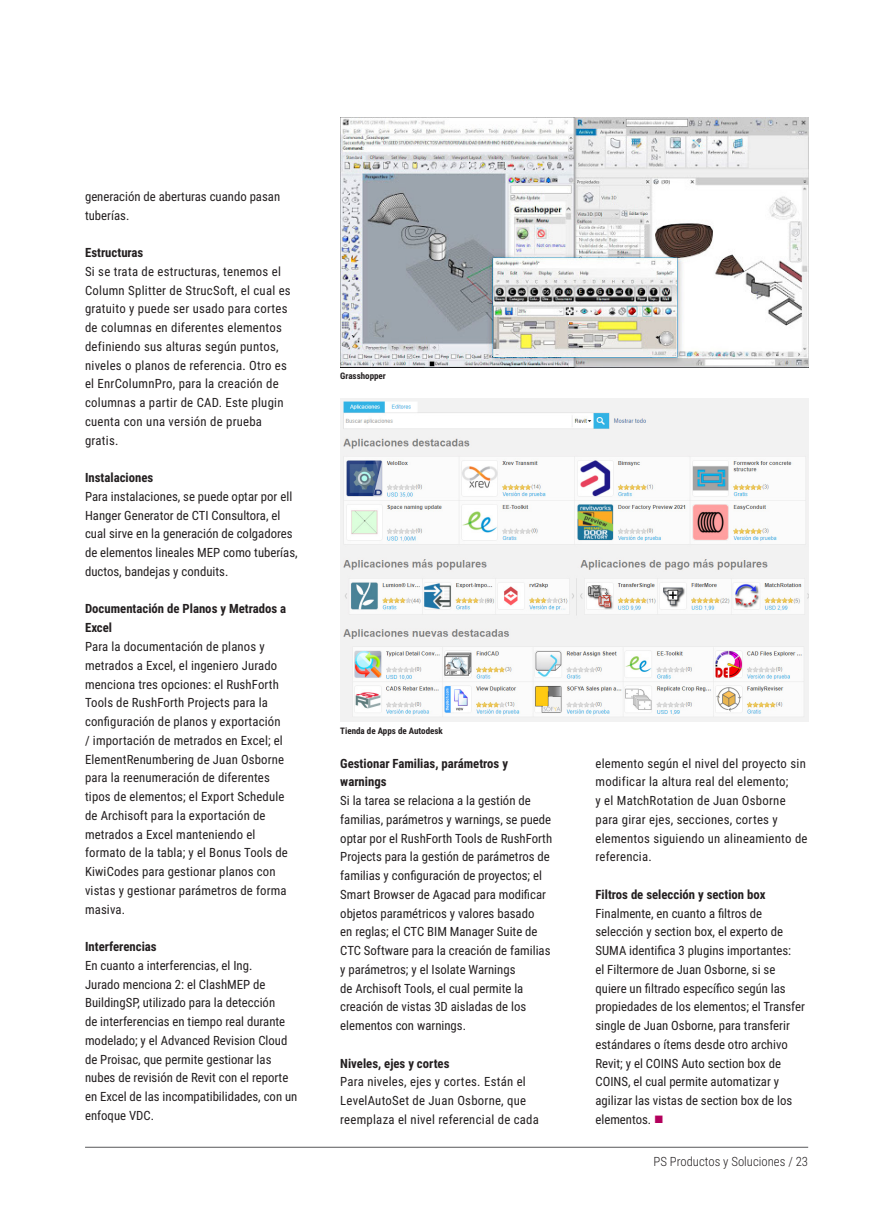
<style>
.page{position:relative;width:872px;height:1212px;background:#fff}
.page>*{position:absolute;margin:0;border:0;box-sizing:border-box;transform-origin:0 0}
.texto{font:12.75px/18.8px "Roboto Condensed";color:#231f20}
.texto-2{font:12.75px/18.8px "Roboto Condensed";letter-spacing:.02em;color:#231f20}
.texto-3{font:700 12.75px/18.8px "Roboto Condensed";color:#231f20}
.t1{font:300 12.75px "Roboto Condensed";color:#231f20}
.leyenda{font:700 9px "Roboto Condensed";color:#231f20}
.s1{color:#b3005c}
</style>
<div class="page">
<hr style="left:85px;top:1147px;width:723px;height:1px;background:#57585a">
<img style="left:340px;top:117px;width:468px;height:251px">
<img style="left:340px;top:399px;width:468px;height:322px">
<p class="texto" style="left:85px;top:187px;width:197px">generación de aberturas cuando pasan tuberías.</p>
<p class="texto-3" style="left:85px;top:243px;width:60px">Estructuras</p>
<p class="texto-2" style="left:85px;top:262px;width:207px">Si se trata de estructuras, tenemos el Column Splitter de StrucSoft, el cual es gratuito y puede ser usado para cortes de columnas en diferentes elementos definiendo sus alturas según puntos, niveles o planos de referencia. Otro es el EnrColumnPro, para la creación de columnas a partir de CAD. Este plugin cuenta con una versión de prueba gratis.</p>
<p class="texto-3" style="left:85px;top:468px;width:70px">Instalaciones</p>
<p class="texto" style="left:85px;top:487px;width:214px">Para instalaciones, se puede optar por ell Hanger Generator de CTI Consultora, el cual sirve en la generación de colgadores de elementos lineales MEP como tuberías, ductos, bandejas y conduits.</p>
<p class="texto-3" style="left:85px;top:599px;width:203px">Documentación de Planos y Metrados a<br>Excel</p>
<p class="texto" style="left:85px;top:637px;width:204px">Para la documentación de planos y metrados a Excel, el ingeniero Jurado menciona tres opciones: el RushForth Tools de RushForth Projects para la configuración de planos y exportación / importación de metrados en Excel; el ElementRenumbering de Juan Osborne para la reenumeración de diferentes tipos de elementos; el Export Schedule de Archisoft para la exportación de metrados a Excel manteniendo el formato de la tabla; y el Bonus Tools de KiwiCodes para gestionar planos con vistas y gestionar parámetros de forma masiva.</p>
<p class="texto-3" style="left:85px;top:937px;width:73px">Interferencias</p>
<p class="texto" style="left:85px;top:955px;width:214px">En cuanto a interferencias, el Ing.<br>Jurado menciona 2: el ClashMEP de BuildingSP, utilizado para la detección<br>de interferencias en tiempo real durante modelado; y el Advanced Revision Cloud de Proisac, que permite gestionar las nubes de revisión de Revit con el reporte en Excel de las incompatibilidades, con un enfoque VDC.</p>
<p class="leyenda" style="left:340px;top:369px;width:47px">Grasshopper</p>
<p class="leyenda" style="left:340px;top:724px;width:104px">Tienda de Apps de Autodesk</p>
<p class="texto-3" style="left:340px;top:753px;width:169px">Gestionar Familias, parámetros y warnings</p>
<p class="texto" style="left:340px;top:791px;width:213px">Si la tarea se relaciona a la gestión de familias, parámetros y warnings, se puede optar por el RushForth Tools de RushForth Projects para la gestión de parámetros de familias y configuración de proyectos; el Smart Browser de Agacad para modificar objetos paramétricos y valores basado<br>en reglas; el CTC BIM Manager Suite de CTC Software para la creación de familias y parámetros; y el Isolate Warnings<br>de Archisoft Tools, el cual permite la creación de vistas 3D aisladas de los elementos con warnings.</p>
<p class="texto-3" style="left:340px;top:1053px;width:111px">Niveles, ejes y cortes</p>
<p class="texto-2" style="left:340px;top:1072px;width:200px">Para niveles, ejes y cortes. Están el<br>LevelAutoSet de Juan Osborne, que reemplaza el nivel referencial de cada</p>
<p class="texto-2" style="left:595px;top:753px;width:213px">elemento según el nivel del proyecto sin modificar la altura real del elemento;<br>y el MatchRotation de Juan Osborne para girar ejes, secciones, cortes y elementos siguiendo un alineamiento de referencia.</p>
<p class="texto-3" style="left:595px;top:884px;width:171px">Filtros de selección y section box</p>
<p class="texto" style="left:595px;top:903px;width:211px">Finalmente, en cuanto a filtros de selección y section box, el experto de SUMA identifica 3 plugins importantes:<br>el Filtermore de Juan Osborne, si se quiere un filtrado específico según las propiedades de los elementos; el Transfer single de Juan Osborne, para transferir estándares o ítems desde otro archivo Revit; y el COINS Auto section box de COINS, el cual permite automatizar y agilizar las vistas de section box de los elementos. <span class="s1">■</span></p>
<p class="t1" style="left:653px;top:1153px;width:156px">PS Productos y Soluciones / 23</p>
</div>
